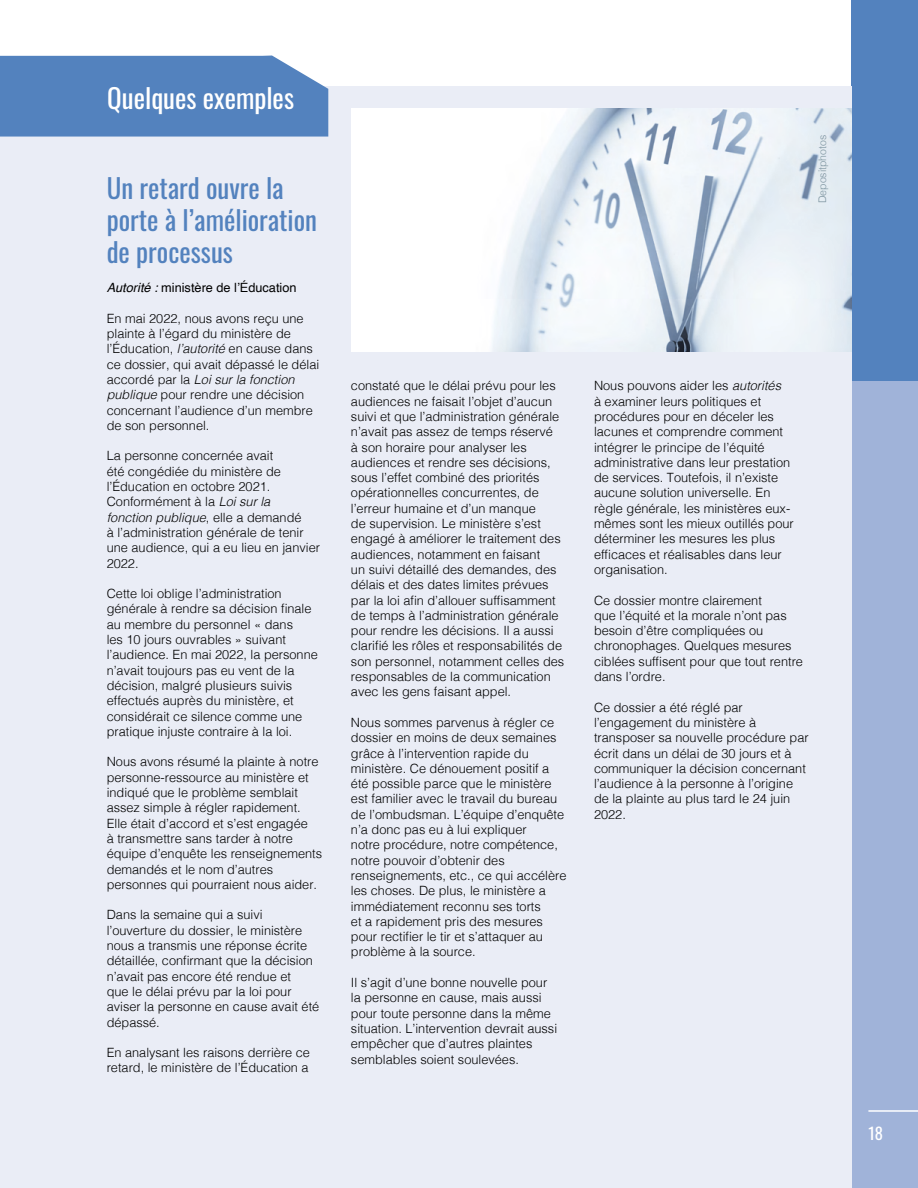
<style>
.page{position:relative;width:918px;height:1188px;background:#fff}
.page>*{position:absolute;margin:0;border:0;box-sizing:border-box;transform-origin:0 0}
.t1{font:27px/32.4px "Oswald";color:#5382be}
.t2{font:27px "Oswald";color:#fff}
.t3{font:16.5px "Oswald";color:#fff}
.t4{font:300 12.75px/15.3px "Helvetica";color:#000}
.t5{font:12.75px "Helvetica";color:#000}
.t6{font:300 10.5px "Helvetica";color:#7d94a0}
.s1{font-style:italic}
</style>
<div class="page">
<div style="left:851px;top:283px;width:67px;height:905px;background:#a0b3d9"></div>
<div style="left:851px;top:0;width:67px;height:381px;background:#5382be"></div>
<hr style="left:868px;top:1110px;width:50px;height:2px;background:#fff">
<div style="left:0;top:86px;width:851px;height:1102px;background:#eaedf6"></div>
<svg style="left:351px;top:108px;width:500px;height:244px"></svg>
<div style="left:0;top:55px;width:328px;height:82px;background:#5382be"></div>
<p class="t2" style="left:107px;top:74px;width:188px">Quelques exemples</p>
<p class="t1" style="left:107px;top:169px;width:212px">Un retard ouvre la porte à l’amélioration de processus</p>
<p class="t5" style="left:107px;top:278px;width:191px"><span class="s1">Autorité :</span> ministère de l’Éducation</p>
<p class="t4" style="left:107px;top:310px;width:214px">En mai 2022, nous avons reçu une plainte à l’égard du ministère de l’Éducation, <span class="s1">l’autorité</span> en cause dans ce dossier, qui avait dépassé le délai accordé par la <span class="s1">Loi sur la fonction publique</span> pour rendre une décision concernant l’audience d’un membre de son personnel.</p>
<p class="t4" style="left:107px;top:447px;width:215px">La personne concernée avait<br>été congédiée du ministère de l’Éducation en octobre 2021.<br>Conformément à la <span class="s1">Loi sur la<br>fonction publique</span>, elle a demandé<br>à l’administration générale de tenir une audience, qui a eu lieu en janvier<br>2022.</p>
<p class="t4" style="left:107px;top:585px;width:213px">Cette loi oblige l’administration générale à rendre sa décision finale au membre du personnel « dans<br>les 10 jours ouvrables » suivant l’audience. En mai 2022, la personne n’avait toujours pas eu vent de la décision, malgré plusieurs suivis effectués auprès du ministère, et considérait ce silence comme une pratique injuste contraire à la loi.</p>
<p class="t4" style="left:107px;top:753px;width:217px">Nous avons résumé la plainte à notre personne-ressource au ministère et indiqué que le problème semblait assez simple à régler rapidement.<br>Elle était d’accord et s’est engagée<br>à transmettre sans tarder à notre équipe d’enquête les renseignements demandés et le nom d’autres personnes qui pourraient nous aider.</p>
<p class="t4" style="left:107px;top:906px;width:214px">Dans la semaine qui a suivi l’ouverture du dossier, le ministère nous a transmis une réponse écrite détaillée, confirmant que la décision n’avait pas encore été rendue et<br>que le délai prévu par la loi pour aviser la personne en cause avait été dépassé.</p>
<p class="t4" style="left:107px;top:1044px;width:205px">En analysant les raisons derrière ce retard, le ministère de l’Éducation a</p>
<p class="t6" style="left:814px;top:203px;width:70px;rotate:-90deg">Depositphotos</p>
<p class="t4" style="left:351px;top:377px;width:215px">constaté que le délai prévu pour les audiences ne faisait l’objet d’aucun suivi et que l’administration générale n’avait pas assez de temps réservé<br>à son horaire pour analyser les audiences et rendre ses décisions, sous l’effet combiné des priorités opérationnelles concurrentes, de l’erreur humaine et d’un manque<br>de supervision. Le ministère s’est engagé à améliorer le traitement des audiences, notamment en faisant<br>un suivi détaillé des demandes, des délais et des dates limites prévues par la loi afin d’allouer suffisamment de temps à l’administration générale pour rendre les décisions. Il a aussi clarifié les rôles et responsabilités de son personnel, notamment celles des responsables de la communication avec les gens faisant appel.</p>
<p class="t4" style="left:351px;top:714px;width:217px">Nous sommes parvenus à régler ce dossier en moins de deux semaines grâce à l’intervention rapide du ministère. Ce dénouement positif a été possible parce que le ministère est familier avec le travail du bureau de l’ombudsman. L’équipe d’enquête n’a donc pas eu à lui expliquer<br>notre procédure, notre compétence, notre pouvoir d’obtenir des renseignements, etc., ce qui accélère les choses. De plus, le ministère a immédiatement reconnu ses torts<br>et a rapidement pris des mesures pour rectifier le tir et s’attaquer au problème à la source.</p>
<p class="t4" style="left:351px;top:974px;width:208px">Il s’agit d’une bonne nouvelle pour la personne en cause, mais aussi pour toute personne dans la même situation. L’intervention devrait aussi empêcher que d’autres plaintes semblables soient soulevées.</p>
<p class="t4" style="left:594px;top:377px;width:201px">Nous pouvons aider les <span class="s1">autorités<br></span>à examiner leurs politiques et procédures pour en déceler les lacunes et comprendre comment intégrer le principe de l’équité administrative dans leur prestation de services. Toutefois, il n’existe aucune solution universelle. En règle générale, les ministères eux&shy;mêmes sont les mieux outillés pour déterminer les mesures les plus efficaces et réalisables dans leur organisation.</p>
<p class="t4" style="left:594px;top:592px;width:211px">Ce dossier montre clairement<br>que l’équité et la morale n’ont pas besoin d’être compliquées ou chronophages. Quelques mesures ciblées suffisent pour que tout rentre dans l’ordre.</p>
<p class="t4" style="left:594px;top:699px;width:216px">Ce dossier a été réglé par l’engagement du ministère à transposer sa nouvelle procédure par écrit dans un délai de 30 jours et à communiquer la décision concernant l’audience à la personne à l’origine de la plainte au plus tard le 24 juin<br>2022.</p>
<p class="t3" style="left:868px;top:1119px;width:16px">18</p>
</div>
